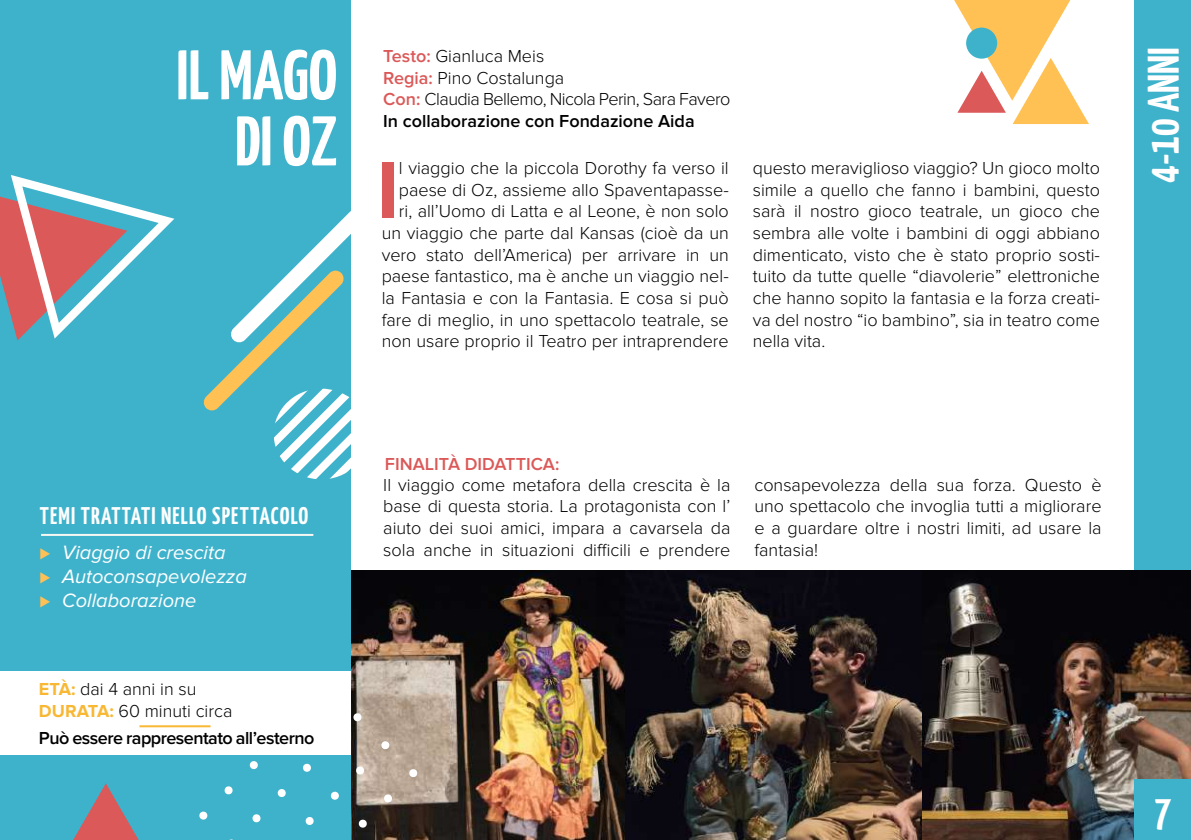
<style>
.page{position:relative;width:1191px;height:840px;background:#fff}
.page>*{position:absolute;margin:0;border:0;box-sizing:border-box;transform-origin:0 0}
.t1{font:700 82.8px "Proxima Nova";color:#db5958}
.t2{font:700 70px/66px "Yanone Kaffeesatz";color:#fff;text-align:right}
.t3{font:700 44px "Yanone Kaffeesatz";color:#fff}
.t4{font:700 24px "Yanone Kaffeesatz";letter-spacing:.05em;color:#fff}
.t5{font:italic 20px/24px "Proxima Nova";color:#fff}
.t6{font:300 18px/21.6px "Proxima Nova";color:#000;text-align:justify}
.t7{font:300 18px/21.6px "Proxima Nova";letter-spacing:-.03em;color:#000}
.t8{font:600 18px "Proxima Nova";letter-spacing:-.03em;color:#000}
.t9{font:600 18px "Proxima Nova";color:#db5958}
.s1{font-weight:600;color:#db5958}
.s2{font-weight:600}
.s3{font-weight:300;font-style:normal;font-size:18px;color:#ffc054}
.s4{font-weight:700;color:#f8b834}
</style>
<div class="page">
<img style="left:350px;top:570px;width:572px;height:269px">
<div style="left:0;top:0;width:350px;height:839px;background:#3fb2cb"></div>
<div style="left:1134px;top:0;width:57px;height:839px;background:#3fb2cb"></div>
<img style="left:922px;top:570px;width:269px;height:269px">
<svg style="left:199px;top:811px;width:9px;height:8px"></svg>
<svg style="left:224px;top:786px;width:9px;height:8px"></svg>
<svg style="left:249px;top:761px;width:9px;height:8px"></svg>
<svg style="left:252px;top:814px;width:9px;height:8px"></svg>
<svg style="left:277px;top:789px;width:9px;height:8px"></svg>
<svg style="left:303px;top:763px;width:8px;height:8px"></svg>
<svg style="left:353px;top:712px;width:9px;height:9px"></svg>
<svg style="left:305px;top:817px;width:9px;height:7px"></svg>
<svg style="left:330px;top:791px;width:9px;height:8px"></svg>
<svg style="left:356px;top:765px;width:8px;height:9px"></svg>
<svg style="left:381px;top:740px;width:9px;height:9px"></svg>
<svg style="left:358px;top:818px;width:9px;height:9px"></svg>
<svg style="left:383px;top:793px;width:9px;height:9px"></svg>
<svg style="left:409px;top:768px;width:9px;height:9px"></svg>
<svg style="left:73px;top:783px;width:65px;height:56px"></svg>
<svg style="left:954px;top:0;width:135px;height:124px"></svg>
<div style="left:966px;top:27px;width:31px;height:32px;background:#3fb2cb;border-radius:50%"></div>
<div style="left:0;top:671px;width:350px;height:83px;background:#fff"></div>
<hr style="left:139px;top:724px;width:71px;height:2px;background:#f8b834">
<div style="left:1134px;top:779px;width:57px;height:60px;background:#3fb2cb"></div>
<svg style="left:203px;top:209px;width:148px;height:275px"></svg>
<svg style="left:0;top:175px;width:174px;height:165px"></svg>
<hr style="left:41px;top:533px;width:272px;height:2px;background:#f7f8f3">
<h2 class="t2" style="left:176px;top:39px;width:163px">IL MAGO<br>DI OZ</h2>
<h3 class="t3" style="left:1132px;top:183px;width:137px;rotate:-90deg">4-10 ANNI</h3>
<p class="t7" style="left:383px;top:45px;width:349px"><span class="s1">Testo:</span> Gianluca Meis<br><span class="s1">Regia:</span> Pino Costalunga<br><span class="s1">Con:</span> Claudia Bellemo, Nicola Perin, Sara Favero <span class="s2">In collaborazione con Fondazione Aida</span></p>
<p class="t6" style="left:382px;top:157px;width:349px;text-align:right">l viaggio che la piccola Dorothy fa verso il paese di Oz, assieme allo Spaventapasse&shy;ri, all’Uomo di Latta e al Leone, è non solo un viaggio che parte dal Kansas (cioè da un vero stato dell’America) per arrivare in un paese fantastico, ma è anche un viaggio nel&shy;la Fantasia e con la Fantasia. E cosa si può fare di meglio, in uno spettacolo teatrale, se non usare proprio il Teatro per intraprendere</p>
<p class="t6" style="left:753px;top:157px;width:349px">questo meraviglioso viaggio? Un gioco molto simile a quello che fanno i bambini, questo sarà il nostro gioco teatrale, un gioco che sembra alle volte i bambini di oggi abbiano dimenticato, visto che è stato proprio sosti&shy;tuito da tutte quelle “diavolerie” elettroniche che hanno sopito la fantasia e la forza creati&shy;va del nostro “io bambino”, sia in teatro come nella vita.</p>
<h1 class="t1" style="left:376px;top:142px;width:24px">I</h1>
<h3 class="t4" style="left:40px;top:498px;width:270px">TEMI TRATTATI NELLO SPETTACOLO</h3>
<p class="t5" style="left:40px;top:540px;width:209px"><span class="s3">⊲</span> Viaggio di crescita<br><span class="s3">⊲</span> Autoconsapevolezza <span class="s3">⊲</span> Collaborazione</p>
<p class="t6" style="left:39px;top:678px;width:195px"><span class="s4">ETÀ:</span> dai 4 anni in su<br><span class="s4">DURATA:</span> 60 minuti circa</p>
<p class="t8" style="left:39px;top:727px;width:277px">Può essere rappresentato all’esterno</p>
<p class="t9" style="left:385px;top:453px;width:176px">FINALITÀ DIDATTICA:</p>
<p class="t6" style="left:383px;top:474px;width:349px">Il viaggio come metafora della crescita è la base di questa storia. La protagonista con l’ aiuto dei suoi amici, impara a cavarsela da sola anche in situazioni difficili e prendere</p>
<p class="t6" style="left:754px;top:474px;width:349px">consapevolezza della sua forza. Questo è uno spettacolo che invoglia tutti a migliorare e a guardare oltre i nostri limiti, ad usare la fantasia!</p>
<h3 class="t3" style="left:1153px;top:779px;width:19px">7</h3>
</div>
